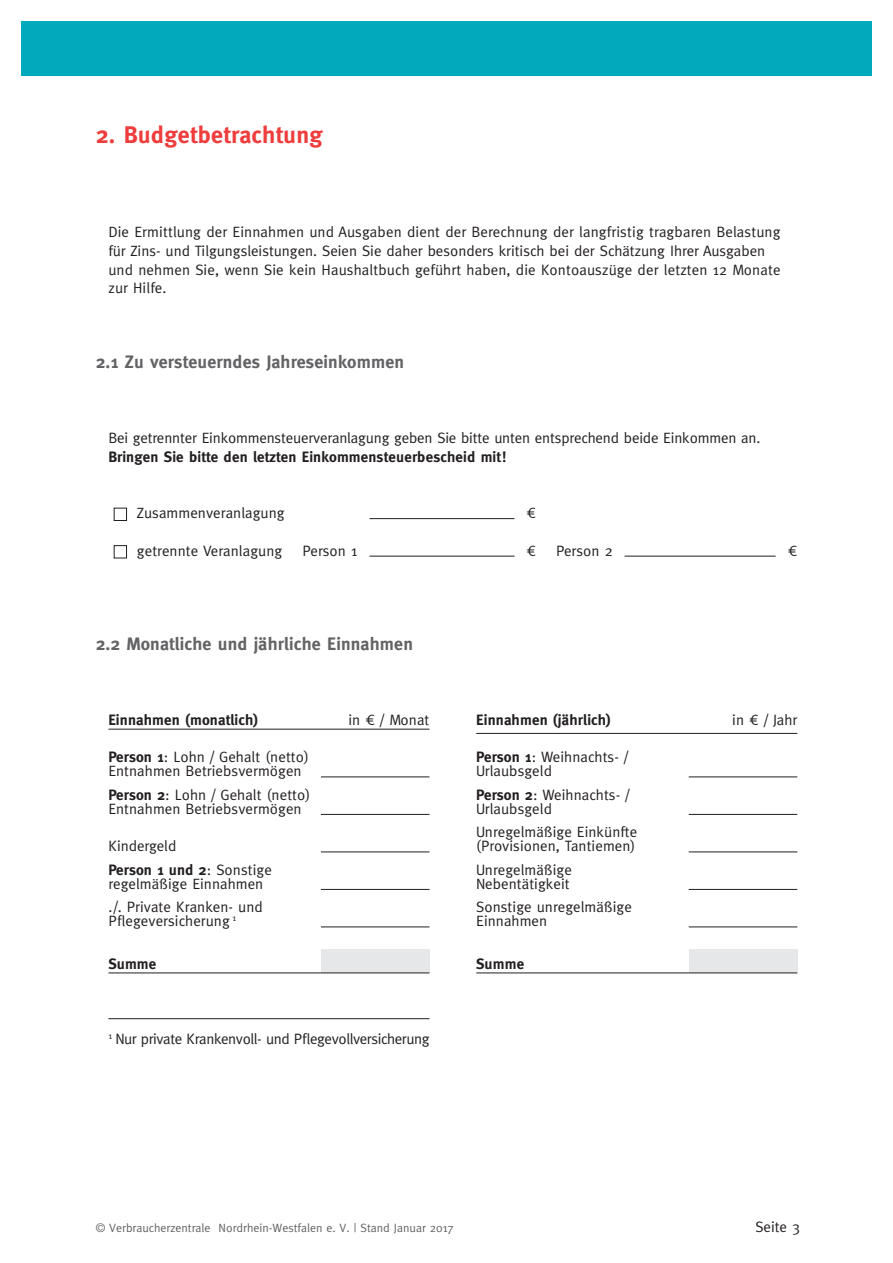
<style>
.page{position:relative;width:893px;height:1263px;background:#fff}
.page>*{position:absolute;margin:0;border:0;box-sizing:border-box;transform-origin:0 0}
.t1{font:700 24px "Meta";letter-spacing:.01em;color:#ee3d3c}
.t2{font:700 18px "Meta";letter-spacing:.01em;color:#636366}
.t3{font:15px/14.2px "Meta";letter-spacing:.005em;color:#231f20}
.t4{font:700 15px "Meta";letter-spacing:.01em;color:#231f20}
.t5{font:15px "Meta";letter-spacing:-.025em;color:#231f20}
.t6{font:15px "Meta Book Expert";color:#231f20}
.t7{font:12px "Meta";color:#636366}
.s1{font-family:"Meta Book Expert"}
.s2{font-weight:700}
</style>
<div class="page">
<div style="left:21px;top:21px;width:851px;height:55px;background:#00aabc"></div>
<div style="left:321px;top:949px;width:108px;height:23px;background:#e6e7e9"></div>
<div style="left:689px;top:949px;width:108px;height:23px;background:#e6e7e9"></div>
<hr style="left:108px;top:729px;width:321px;height:1px;background:#231f20">
<hr style="left:476px;top:733px;width:321px;height:1px;background:#231f20">
<hr style="left:321px;top:777px;width:108px;height:1px;background:#231f20">
<hr style="left:689px;top:777px;width:108px;height:1px;background:#231f20">
<hr style="left:321px;top:814px;width:108px;height:1px;background:#231f20">
<hr style="left:321px;top:927px;width:108px;height:1px;background:#231f20">
<hr style="left:689px;top:814px;width:108px;height:1px;background:#231f20">
<hr style="left:321px;top:852px;width:108px;height:1px;background:#231f20">
<hr style="left:689px;top:852px;width:108px;height:1px;background:#231f20">
<hr style="left:321px;top:889px;width:108px;height:1px;background:#231f20">
<hr style="left:689px;top:889px;width:108px;height:1px;background:#231f20">
<hr style="left:689px;top:927px;width:108px;height:1px;background:#231f20">
<hr style="left:108px;top:973px;width:321px;height:1px;background:#231f20">
<hr style="left:476px;top:973px;width:321px;height:1px;background:#231f20">
<hr style="left:108px;top:1018px;width:321px;height:1px;background:#231f20">
<hr style="left:369px;top:518px;width:145px;height:1px;background:#231f20">
<div style="left:114px;top:508px;width:13px;height:13px;border:1px solid #231f20"></div>
<hr style="left:625px;top:556px;width:151px;height:1px;background:#231f20">
<hr style="left:369px;top:556px;width:145px;height:1px;background:#231f20">
<div style="left:114px;top:545px;width:13px;height:13px;border:1px solid #231f20"></div>
<h1 class="t1" style="left:96px;top:121px;width:228px">2. Budgetbetrachtung</h1>
<p class="t3" style="left:108px;top:222px;width:674px;line-height:18.8px">Die Ermittlung der Einnahmen und Ausgaben dient der Berechnung der langfristig tragbaren Belastung für Zins- und Tilgungsleistungen. Seien Sie daher besonders kritisch bei der Schätzung Ihrer Ausgaben und nehmen Sie, wenn Sie kein Haushaltbuch geführt haben, die Kontoauszüge der letzten 12 Monate zur Hilfe.</p>
<p class="t2" style="left:96px;top:352px;width:310px">2.1 Zu versteuerndes Jahreseinkommen</p>
<p class="t3" style="left:108px;top:431px;width:653px">Bei getrennter Einkommensteuerveranlagung geben Sie bitte unten entsprechend beide Einkommen an.</p>
<p class="t4" style="left:108px;top:448px;width:399px">Bringen Sie bitte den letzten Einkommensteuerbescheid mit!</p>
<p class="t3" style="left:137px;top:506px;width:149px">Zusammenveranlagung</p>
<p class="t3" style="left:137px;top:543px;width:147px">getrennte Veranlagung</p>
<p class="t3" style="left:303px;top:543px;width:56px">Person 1</p>
<p class="t3" style="left:556px;top:543px;width:58px">Person 2</p>
<p class="t6" style="left:788px;top:542px;width:11px">‘</p>
<p class="t6" style="left:527px;top:504px;width:11px">‘</p>
<p class="t6" style="left:527px;top:542px;width:11px">‘</p>
<p class="t2" style="left:96px;top:633px;width:319px">2.2 Monatliche und jährliche Einnahmen</p>
<p class="t4" style="left:108px;top:711px;width:151px">Einnahmen (monatlich)</p>
<p class="t3" style="left:348px;top:712px;width:83px">in <span class="s1">‘</span> / Monat</p>
<p class="t4" style="left:476px;top:711px;width:136px">Einnahmen (jährlich)</p>
<p class="t3" style="left:732px;top:712px;width:67px">in <span class="s1">‘</span> / Jahr</p>
<p class="t3" style="left:108px;top:750px;width:202px"><span class="s2">Person 1</span>: Lohn / Gehalt (netto)<br>Entnahmen Betriebsvermögen</p>
<p class="t3" style="left:476px;top:750px;width:153px"><span class="s2">Person 1</span>: Weihnachts- /<br>Urlaubsgeld</p>
<p class="t3" style="left:108px;top:787px;width:203px"><span class="s2">Person 2</span>: Lohn / Gehalt (netto)<br>Entnahmen Betriebsvermögen</p>
<p class="t3" style="left:476px;top:787px;width:155px"><span class="s2">Person 2</span>: Weihnachts- /<br>Urlaubsgeld</p>
<p class="t3" style="left:108px;top:839px;width:69px">Kindergeld</p>
<p class="t3" style="left:476px;top:825px;width:162px">Unregelmäßige Einkünfte (Provisionen, Tantiemen)</p>
<p class="t3" style="left:108px;top:862px;width:165px"><span class="s2">Person 1 und 2</span>: Sonstige regelmäßige Einnahmen</p>
<p class="t3" style="left:476px;top:862px;width:97px">Unregelmäßige<br>Nebentätigkeit</p>
<p class="t3" style="left:476px;top:900px;width:157px">Sonstige unregelmäßige<br>Einnahmen</p>
<p class="t4" style="left:108px;top:954px;width:49px">Summe</p>
<p class="t4" style="left:476px;top:954px;width:49px">Summe</p>
<p class="t3" style="left:108px;top:900px;width:156px">./. Private Kranken- und<br>Pflegeversicherung <sup>1</sup></p>
<p class="t5" style="left:108px;top:1029px;width:323px"><sup>1</sup> Nur private Krankenvoll- und Pflegevollversicherung</p>
<p class="t7" style="left:96px;top:1220px;width:360px">© Verbraucherzentrale Nordrhein-Westfalen e. V. | Stand Januar 2017</p>
<p class="t3" style="left:755px;top:1219px;width:46px">Seite 3</p>
</div>
